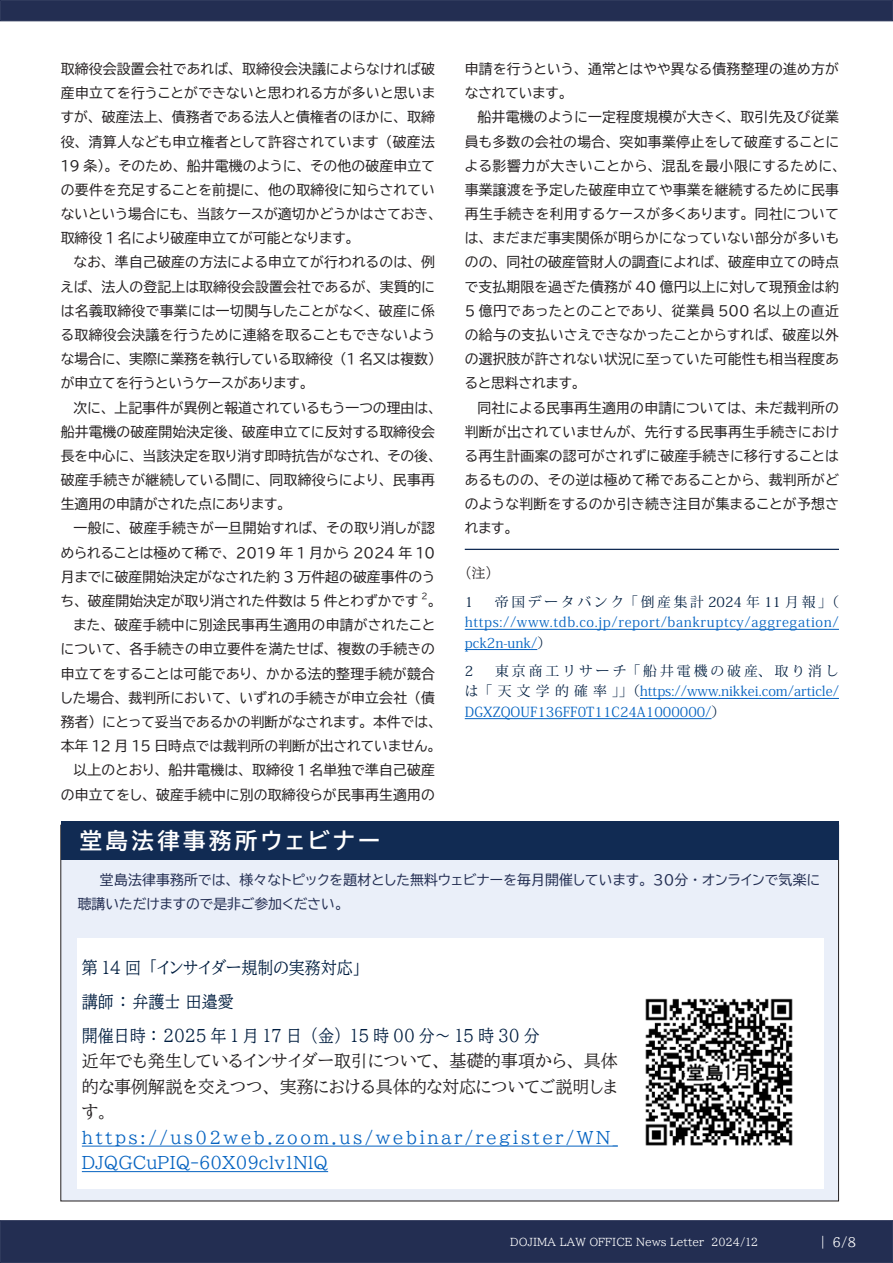
<style>
.page{position:relative;width:893px;height:1263px;background:#fff}
.page>*{position:absolute;margin:0;border:0;box-sizing:border-box;transform-origin:0 0}
.t1{font:700 22.35px "BIZUDP Gothic";letter-spacing:.16em;color:#fff}
.t2{font:16.95px/25.5px "BIZUDP Mincho";color:#231f20;text-align:justify}
.t3{font:16.95px/25.5px "BIZUDP Mincho";letter-spacing:.145em;color:#0563c1}
.t4{font:16.95px/34px "BIZUDP Mincho";color:#001e40;scale:.94 1}
.t5{font:13.8px/24.2px "BIZUDP Gothic";letter-spacing:.01em;color:#231f20;text-align:justify}
.t6{font:13.8px/20.2px "Koz Min Pr 6 N";color:#0563c1;text-align:justify}
.t7{font:13.8px/24.2px "BIZUDP Gothic";letter-spacing:.015em;color:#232e52}
.t8{font:13.8px/20.2px "Koz Min Pr 6 N";letter-spacing:.045em;color:#0563c1}
.t9{font:13.8px "Koz Min Pr 6 N";letter-spacing:.195em;color:#001e40}
.t10{font:13.8px "BIZUDP Mincho";color:#231f20}
.t11{font:12.75px "BIZUDP Mincho";color:#fff}
.t12{font:10.65px "BIZUDP Mincho";color:#fff}
.t13{font:8.1px "BIZUDP Gothic";color:#231f20}
.s1{color:#001e40}
</style>
<div class="page">
<div style="left:0;top:1220px;width:893px;height:43px;background:#232e52;border:1px solid #232e52"></div>
<div style="left:0;top:0;width:893px;height:21px;background:#232e52;border:1px solid #232e52"></div>
<hr style="left:465px;top:629px;width:374px;height:1px;background:#0563c1">
<hr style="left:465px;top:649px;width:72px;height:1px;background:#0563c1">
<hr style="left:640px;top:698px;width:199px;height:1px;background:#0563c1">
<hr style="left:465px;top:718px;width:247px;height:1px;background:#0563c1">
<div style="left:61px;top:825px;width:777px;height:376px;background:#eaeff9"></div>
<div style="left:61px;top:821px;width:778px;height:39px;background:#112b53"></div>
<div style="left:77px;top:938px;width:746px;height:250px;background:#fff"></div>
<hr style="left:82px;top:1146px;width:536px;height:1px;background:#0563c1">
<hr style="left:82px;top:1171px;width:246px;height:1px;background:#0563c1">
<img style="left:645px;top:998px;width:148px;height:148px">
<hr style="left:465px;top:549px;width:374px;height:1px;background:#112b53">
<p class="t5" style="left:61px;top:57px;width:377px">取締役会設置会社であれば、取締役会決議によらなければ破産申立てを行うことができないと思われる方が多いと思いますが、破産法上、債務者である法人と債権者のほかに、取締役、清算人なども申立権者として許容されています（破産法19 条）。そのため、船井電機のように、その他の破産申立ての要件を充足することを前提に、他の取締役に知らされていないという場合にも、当該ケースが適切かどうかはさておき、取締役 1 名により破産申立てが可能となります。</p>
<p class="t5" style="left:61px;top:250px;width:376px;text-indent:13px">なお、準自己破産の方法による申立てが行われるのは、例えば、法人の登記上は取締役会設置会社であるが、実質的には名義取締役で事業には一切関与したことがなく、破産に係る取締役会決議を行うために連絡を取ることもできないような場合に、実際に業務を執行している取締役（1 名又は複数）が申立てを行うというケースがあります。</p>
<p class="t5" style="left:61px;top:395px;width:377px;text-indent:13px">次に、上記事件が異例と報道されているもう一つの理由は、船井電機の破産開始決定後、破産申立てに反対する取締役会長を中心に、当該決定を取り消す即時抗告がなされ、その後、破産手続きが継続している間に、同取締役らにより、民事再生適用の申請がされた点にあります。</p>
<p class="t5" style="left:61px;top:516px;width:376px;text-indent:13px">一般に、破産手続きが一旦開始すれば、その取り消しが認められることは極めて稀で、 2019 年 1 月から 2024 年 10月までに破産開始決定がなされた約 3 万件超の破産事件のうち、破産開始決定が取り消された件数は 5 件とわずかです</p>
<p class="t13" style="left:422px;top:592px;width:8px">2</p>
<p class="t5" style="left:61px;top:589px;width:377px;text-align:right">。<br>また、破産手続中に別途民事再生適用の申請がされたことについて、各手続きの申立要件を満たせば、複数の手続きの申立てをすることは可能であり、かかる法的整理手続が競合した場合、裁判所において、いずれの手続きが申立会社（債務者）にとって妥当であるかの判断がなされます。本件では、本年 12 月 15 日時点では裁判所の判断が出されていません。以上のとおり、船井電機は、取締役 1 名単独で準自己破産の申立てをし、破産手続中に別の取締役らが民事再生適用の</p>
<h1 class="t1" style="left:80px;top:829px;width:302px">堂島法律事務所ウェビナー</h1>
<p class="t5" style="left:465px;top:57px;width:376px">申請を行うという、通常とはやや異なる債務整理の進め方がなされています。</p>
<p class="t5" style="left:465px;top:105px;width:377px;text-indent:13px">船井電機のように一定程度規模が大きく、取引先及び従業員も多数の会社の場合、突如事業停止をして破産することによる影響力が大きいことから、混乱を最小限にするために、事業譲渡を予定した破産申立てや事業を継続するために民事再生手続きを利用するケースが多くあります。同社については、まだまだ事実関係が明らかになっていない部分が多いものの、同社の破産管財人の調査によれば、破産申立ての時点で支払期限を過ぎた債務が 40 億円以上に対して現預金は約5 億円であったとのことであり、従業員 500 名以上の直近の給与の支払いさえできなかったことからすれば、破産以外の選択肢が許されない状況に至っていた可能性も相当程度あると思料されます。</p>
<p class="t5" style="left:465px;top:395px;width:376px;text-indent:13px">同社による民事再生適用の申請については、未だ裁判所の判断が出されていませんが、先行する民事再生手続きにおける再生計画案の認可がされずに破産手続きに移行することはあるものの、その逆は極めて稀であることから、裁判所がどのような判断をするのか引き続き注目が集まることが予想されます。</p>
<p class="t10" style="left:465px;top:566px;width:29px">（注）</p>
<p class="t9" style="left:465px;top:594px;width:376px">1　 帝国データバンク「倒産集計2024年11月報」（</p>
<p class="t8" style="left:465px;top:612px;width:375px">https://www.tdb.co.jp/report/bankruptcy/aggregation/ pck2n-unk/<span class="s1">）</span></p>
<p class="t6" style="left:465px;top:661px;width:376px"><span class="s1">2　 東京商工リサーチ「船井電機の破産、取り消しは「天文学的確率」」（</span>https://www.nikkei.com/article/ DGXZQOUF136FF0T11C24A1000000/<span class="s1">）</span></p>
<p class="t7" style="left:78px;top:867px;width:744px;text-indent:13px">　堂島法律事務所では、様々なトピックを題材とした無料ウェビナーを毎月開催しています。３０分・オンラインで気楽に聴講いただけますので是非ご参加ください。</p>
<p class="t4" style="left:82px;top:950px;width:489px">第 14 回「インサイダー規制の実務対応」<br>講師：弁護士田邉愛<br>開催日時：2025年1月17日（金） 15時00分〜15時30分</p>
<p class="t2" style="left:82px;top:1048px;width:538px">近年でも発生しているインサイダー取引について、基礎的事項から、具体的な事例解説を交えつつ、実務における具体的な対応についてご説明します。</p>
<p class="t3" style="left:82px;top:1124px;width:538px">https://us02web.zoom.us/webinar/register/WN_<br>DJQGCuPIQ-60X09clv1NlQ</p>
<p class="t12" style="left:510px;top:1236px;width:249px">DOJIMA LAW OFFICE News Letter 2024/12</p>
<p class="t11" style="left:816px;top:1235px;width:41px">｜ 6/8</p>
</div>
